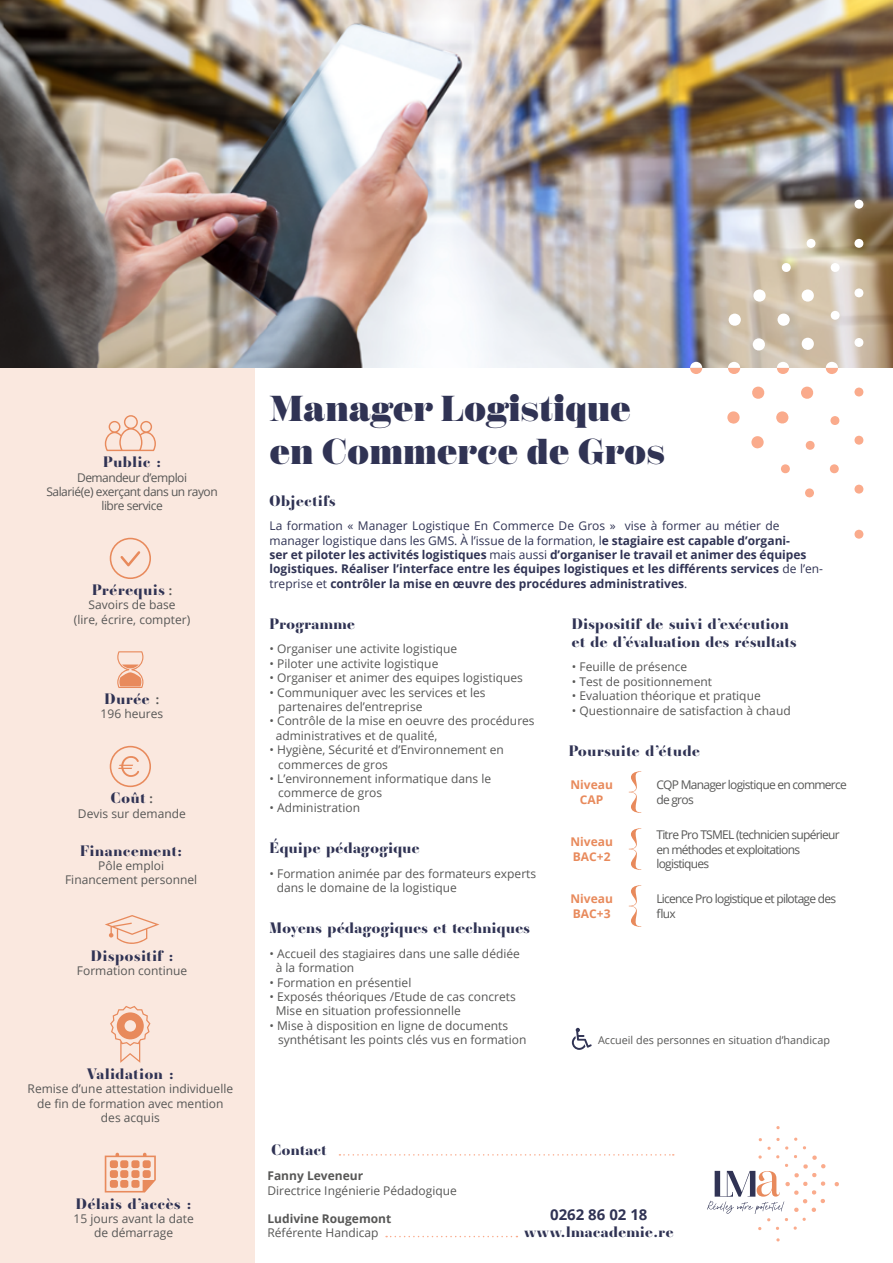
<style>
.page{position:relative;width:893px;height:1263px;background:#fff}
.page>*{position:absolute;margin:0;border:0;box-sizing:border-box;transform-origin:0 0}
.t1{font:900 36px "Scotch Display";color:#303354}
.t2{font:800 15px/18px "Ambroise Std";letter-spacing:.03em;color:#303354}
.t3{font:800 15px "Ambroise Std";letter-spacing:.05em;color:#303354}
.t4{font:700 15px "Open Sans";color:#303354}
.t5{font:12px/14.4px "Open Sans";color:#575756}
.t6{font:700 12px/14.4px "Open Sans";color:#303354}
.t7{font:12px/14.4px "Open Sans";letter-spacing:-.06em;color:#575756}
.t8{font:12px/14.4px "Open Sans";letter-spacing:-.04em;color:#575756;text-align:center}
.t9{font:700 12px/14.4px "Open Sans";color:#e88a5c}
.t10{font:700 12px "Open Sans";color:#575756}
.t11{font:10.8px "Open Sans";color:#575756}
.s1{font-family:"Open Sans";font-weight:700;font-size:12px;color:#575756}
.s2{font-weight:400}
</style>
<div class="page">
<img style="left:0;top:0;width:893px;height:368px">
<div style="left:0;top:368px;width:255px;height:895px;background:#fae8df"></div>
<svg style="left:105px;top:415px;width:51px;height:36px"></svg>
<svg style="left:105px;top:915px;width:54px;height:29px"></svg>
<svg style="left:110px;top:538px;width:41px;height:41px"></svg>
<svg style="left:110px;top:746px;width:41px;height:41px"></svg>
<svg style="left:117px;top:651px;width:26px;height:37px"></svg>
<svg style="left:572px;top:1028px;width:20px;height:22px"></svg>
<svg style="left:782px;top:263px;width:9px;height:9px"></svg>
<svg style="left:806px;top:239px;width:10px;height:9px"></svg>
<svg style="left:831px;top:263px;width:9px;height:9px"></svg>
<svg style="left:831px;top:311px;width:9px;height:9px"></svg>
<svg style="left:854px;top:239px;width:10px;height:9px"></svg>
<svg style="left:854px;top:288px;width:10px;height:10px"></svg>
<svg style="left:854px;top:338px;width:10px;height:9px"></svg>
<svg style="left:729px;top:314px;width:12px;height:12px"></svg>
<svg style="left:753px;top:289px;width:13px;height:13px"></svg>
<svg style="left:802px;top:289px;width:12px;height:13px"></svg>
<svg style="left:753px;top:338px;width:12px;height:13px"></svg>
<svg style="left:777px;top:314px;width:13px;height:12px"></svg>
<svg style="left:802px;top:338px;width:12px;height:12px"></svg>
<svg style="left:854px;top:200px;width:9px;height:9px"></svg>
<svg style="left:854px;top:388px;width:10px;height:9px"></svg>
<svg style="left:728px;top:362px;width:12px;height:12px"></svg>
<svg style="left:727px;top:411px;width:13px;height:13px"></svg>
<svg style="left:752px;top:387px;width:13px;height:12px"></svg>
<svg style="left:777px;top:362px;width:12px;height:12px"></svg>
<svg style="left:751px;top:436px;width:13px;height:13px"></svg>
<svg style="left:776px;top:411px;width:12px;height:13px"></svg>
<svg style="left:801px;top:387px;width:13px;height:12px"></svg>
<svg style="left:826px;top:362px;width:12px;height:12px"></svg>
<svg style="left:690px;top:362px;width:12px;height:12px"></svg>
<svg style="left:781px;top:464px;width:9px;height:10px"></svg>
<svg style="left:830px;top:416px;width:10px;height:9px"></svg>
<svg style="left:805px;top:441px;width:10px;height:9px"></svg>
<svg style="left:805px;top:488px;width:9px;height:10px"></svg>
<svg style="left:829px;top:464px;width:10px;height:10px"></svg>
<svg style="left:854px;top:436px;width:10px;height:9px"></svg>
<svg style="left:854px;top:485px;width:9px;height:9px"></svg>
<svg style="left:854px;top:530px;width:9px;height:9px"></svg>
<svg style="left:105px;top:1153px;width:51px;height:39px"></svg>
<svg style="left:110px;top:1006px;width:40px;height:57px"></svg>
<svg style="left:339px;top:1154px;width:335px;height:1px"></svg>
<svg style="left:386px;top:1236px;width:131px;height:1px"></svg>
<svg style="left:834px;top:1182px;width:5px;height:4px"></svg>
<svg style="left:776px;top:1126px;width:4px;height:3px"></svg>
<svg style="left:707px;top:1137px;width:118px;height:93px"></svg>
<svg style="left:629px;top:771px;width:12px;height:42px"></svg>
<svg style="left:629px;top:828px;width:12px;height:42px"></svg>
<svg style="left:629px;top:885px;width:12px;height:42px"></svg>
<p class="t2" style="left:103px;top:453px;width:60px">Public :</p>
<p class="t8" style="left:46px;top:470px;width:173px">Demandeur d’emploi<br>Salarié(e) exerçant dans un rayon libre service</p>
<p class="t2" style="left:92px;top:581px;width:82px">Prérequis <span class="s1">:</span></p>
<p class="t5" style="left:74px;top:598px;width:118px;text-align:center">Savoirs de base<br>(lire, écrire, compter)</p>
<p class="t2" style="left:105px;top:690px;width:56px">Durée <span class="s1">:</span></p>
<p class="t5" style="left:101px;top:706px;width:64px">196 heures</p>
<p class="t2" style="left:111px;top:789px;width:43px">Coût <span class="s1">:</span></p>
<p class="t5" style="left:78px;top:806px;width:109px">Devis sur demande</p>
<p class="t3" style="left:80px;top:841px;width:104px">Financement:</p>
<p class="t5" style="left:65px;top:858px;width:134px;text-align:center">Pôle emploi<br>Financement personnel</p>
<p class="t3" style="left:91px;top:946px;width:84px">Dispositif :</p>
<p class="t5" style="left:77px;top:963px;width:112px">Formation continue</p>
<p class="t3" style="left:87px;top:1064px;width:88px">Validation :</p>
<p class="t5" style="left:28px;top:1081px;width:207px;text-align:center">Remise d’une attestation individuelle de fin de formation avec mention des acquis</p>
<p class="t3" style="left:76px;top:1194px;width:117px">Délais d’accès :</p>
<p class="t5" style="left:74px;top:1211px;width:122px;text-align:center">15 jours avant la date de démarrage</p>
<h1 class="t1" style="left:269px;top:388px;width:363px">Manager Logistique</h1>
<h1 class="t1" style="left:269px;top:431px;width:397px">en Commerce de Gros</h1>
<p class="t3" style="left:269px;top:491px;width:67px">Objectifs</p>
<p class="t6" style="left:269px;top:518px;width:555px"><span class="s2">La formation « Manager Logistique En Commerce De Gros » vise à former au métier de manager logistique dans les GMS. À l’issue de la formation, l</span>e stagiaire est capable d’organi-<br>ser et piloter les activités logistiques <span class="s2">mais aussi</span> d’organiser le travail et animer des équipes logistiques. Réaliser l’interface entre les équipes logistiques et les différents services <span class="s2">de l’en&shy;treprise et</span> contrôler la mise en œuvre des procédures administratives<span class="s2">.</span></p>
<p class="t2" style="left:269px;top:615px;width:87px">Programme</p>
<p class="t5" style="left:269px;top:642px;width:189px">• Organiser une activite logistique</p>
<p class="t5" style="left:269px;top:656px;width:170px">• Piloter une activite logistique</p>
<p class="t5" style="left:269px;top:670px;width:255px">• Organiser et animer des equipes logistiques</p>
<p class="t5" style="left:278px;top:685px;width:209px;text-indent:-9px">• Communiquer avec les services et les partenaires del’entreprise</p>
<p class="t5" style="left:276px;top:714px;width:260px;text-indent:-6px">• Contrôle de la mise en oeuvre des procédures administratives et de qualité,</p>
<p class="t5" style="left:278px;top:742px;width:227px;text-indent:-9px">• Hygiène, Sécurité et d’Environnement en commerces de gros</p>
<p class="t5" style="left:278px;top:771px;width:214px;text-indent:-9px">• L’environnement informatique dans le commerce de gros</p>
<p class="t5" style="left:269px;top:800px;width:92px">• Administration</p>
<p class="t2" style="left:269px;top:839px;width:152px">Équipe pédagogique</p>
<p class="t5" style="left:277px;top:866px;width:261px;text-indent:-7px">• Formation animée par des formateurs experts dans le domaine de la logistique</p>
<p class="t2" style="left:269px;top:919px;width:262px">Moyens pédagogiques et techniques</p>
<p class="t5" style="left:276px;top:946px;width:246px;text-indent:-6px">• Accueil des stagiaires dans une salle dédiée à la formation</p>
<p class="t5" style="left:269px;top:975px;width:143px">• Formation en présentiel</p>
<p class="t5" style="left:276px;top:989px;width:242px;text-indent:-6px">• Exposés théoriques /Etude de cas concrets<br>Mise en situation professionnelle</p>
<p class="t5" style="left:278px;top:1018px;width:250px;text-indent:-9px">• Mise à disposition en ligne de documents synthétisant les points clés vus en formation</p>
<p class="t2" style="left:572px;top:615px;width:226px">Dispositif de suivi d’exécution et de d’évaluation des résultats</p>
<p class="t5" style="left:572px;top:659px;width:117px">• Feuille de présence</p>
<p class="t5" style="left:572px;top:674px;width:142px">• Test de positionnement</p>
<p class="t5" style="left:572px;top:688px;width:190px">• Evaluation théorique et pratique</p>
<p class="t5" style="left:572px;top:703px;width:220px">• Questionnaire de satisfaction à chaud</p>
<p class="t3" style="left:569px;top:741px;width:133px">Poursuite d’étude</p>
<p class="t9" style="left:570px;top:778px;width:44px;text-align:center">Niveau<br>CAP</p>
<p class="t9" style="left:570px;top:835px;width:44px">Niveau<br>BAC+2</p>
<p class="t9" style="left:570px;top:891px;width:44px">Niveau<br>BAC+3</p>
<p class="t7" style="left:656px;top:778px;width:192px">CQP Manager logistique en commerce de gros</p>
<p class="t7" style="left:656px;top:827px;width:185px">Titre Pro TSMEL (technicien supérieur en méthodes et exploitations logistiques</p>
<p class="t7" style="left:656px;top:891px;width:181px">Licence Pro logistique et pilotage des flux</p>
<p class="t11" style="left:598px;top:1033px;width:233px">Accueil des personnes en situation d’handicap</p>
<p class="t2" style="left:271px;top:1141px;width:57px">Contact</p>
<p class="t10" style="left:267px;top:1167px;width:97px">Fanny Leveneur</p>
<p class="t5" style="left:267px;top:1182px;width:191px">Directrice Ingénierie Pédadogique</p>
<p class="t10" style="left:267px;top:1210px;width:125px">Ludivine Rougemont</p>
<p class="t5" style="left:267px;top:1225px;width:113px">Référente Handicap</p>
<p class="t4" style="left:550px;top:1204px;width:99px">0262 86 02 18</p>
<p class="t2" style="left:524px;top:1223px;width:151px">www.lmacademie.re</p>
</div>
